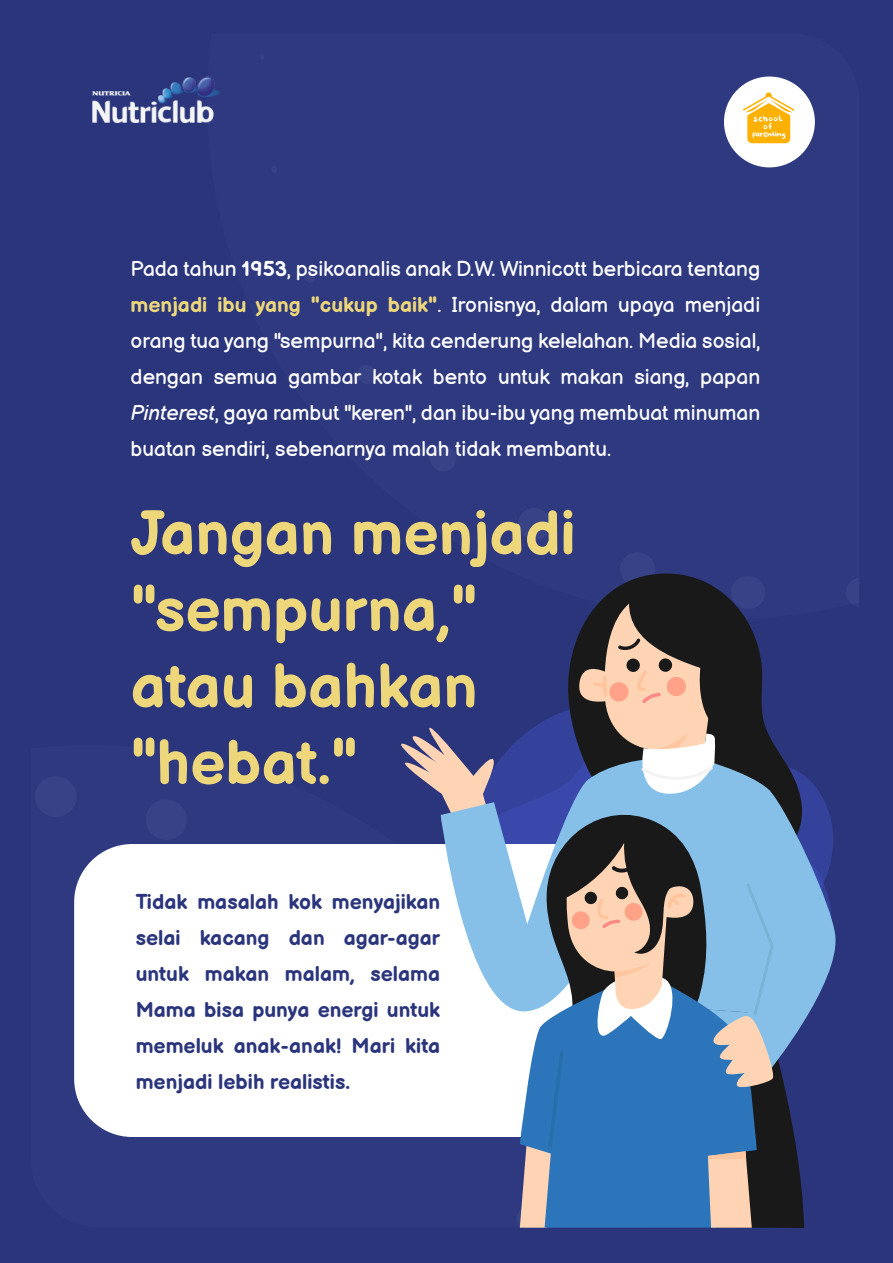
<style>
.page{position:relative;width:893px;height:1263px;background:#2a357c}
.page>*{position:absolute;margin:0;border:0;box-sizing:border-box;transform-origin:0 0}
.t1{font:700 61.5px/76.5px "Balsamiq Sans";color:#edd77a}
.t2{font:21px/36px "Balsamiq Sans";color:#fff;text-align:justify}
.t3{font:700 21px/36px "Balsamiq Sans";color:#2a357c;text-align:justify}
.s1{font-weight:700}
.s2{font-weight:700;color:#edd77a}
.s3{font-style:italic}
</style>
<div class="page">
<svg style="left:146px;top:800px;width:41px;height:40px"></svg>
<svg style="left:35px;top:777px;width:41px;height:40px"></svg>
<svg style="left:272px;top:166px;width:5px;height:6px"></svg>
<svg style="left:304px;top:271px;width:11px;height:11px"></svg>
<svg style="left:358px;top:365px;width:18px;height:19px"></svg>
<svg style="left:430px;top:445px;width:26px;height:26px"></svg>
<svg style="left:518px;top:508px;width:33px;height:32px"></svg>
<img style="left:92px;top:77px;width:128px;height:46px">
<div style="left:724px;top:77px;width:91px;height:90px;background:#fff;border-radius:50%"></div>
<svg style="left:743px;top:92px;width:51px;height:51px"></svg>
<div style="left:74px;top:844px;width:576px;height:293px;background:#fff;border-radius:58px"></div>
<svg style="left:401px;top:553px;width:458px;height:675px"></svg>
<p class="t2" style="left:131px;top:249px;width:631px">Pada tahun <span class="s1">1953</span>, psikoanalis anak D.W. Winnicott berbicara tentang <span class="s2">menjadi ibu yang "cukup baik"</span>. Ironisnya, dalam upaya menjadi orang tua yang "sempurna", kita cenderung kelelahan. Media sosial, dengan semua gambar kotak bento untuk makan siang, papan <span class="s3">Pinterest</span>, gaya rambut "keren", dan ibu-ibu yang membuat minuman buatan sendiri, sebenarnya malah tidak membantu.</p>
<h1 class="t1" style="left:131px;top:488px;width:447px">Jangan menjadi "sempurna," atau bahkan "hebat."</h1>
<p class="t3" style="left:136px;top:881px;width:306px">Tidak masalah kok menyajikan selai kacang dan agar-agar untuk makan malam, selama Mama bisa punya energi untuk memeluk anak-anak! Mari kita menjadi lebih realistis.</p>
</div>
